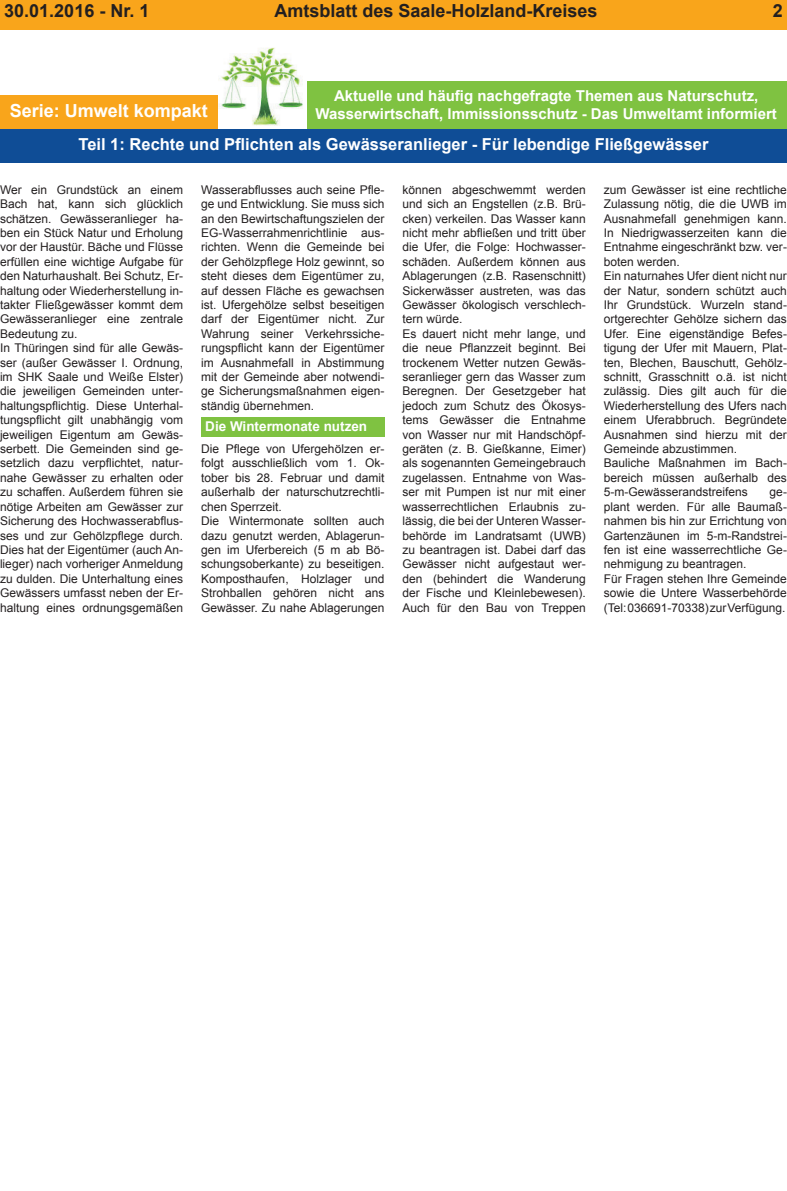
<style>
.page{position:relative;width:787px;height:1191px;background:#fff}
.page>*{position:absolute;margin:0;border:0;box-sizing:border-box;transform-origin:0 0}
.t1{font:700 18px "Arial";color:#231f20}
.t2{font:700 18px "Arial";color:#fff}
.t3{font:700 16.5px "Arial";color:#fff}
.t4{font:700 15px/18px "Arial";color:#fff;text-align:center}
.t5{font:700 13.5px "Arial";color:#fff}
.t6{font:12px/14.4px "Arial";color:#231f20}
</style>
<div class="page">
<div style="left:0;top:0;width:787px;height:30px;background:#f9a51b"></div>
<div style="left:0;top:96px;width:218px;height:33px;background:#f9a51b"></div>
<div style="left:305px;top:81px;width:482px;height:48px;background:#7fc241"></div>
<div style="left:0;top:130px;width:787px;height:33px;background:#0f4d96"></div>
<img style="left:219px;top:47px;width:87px;height:82px">
<div style="left:201px;top:417px;width:183px;height:19px;background:#7fc241"></div>
<h1 class="t1" style="left:4px;top:-1px;width:147px">30.01.2016 - Nr. 1</h1>
<h1 class="t1" style="left:274px;top:-1px;width:325px">Amtsblatt des Saale-Holzland-Kreises</h1>
<h1 class="t1" style="left:772px;top:-1px;width:12px">2</h1>
<p class="t4" style="left:315px;top:87px;width:463px">Aktuelle und häufig nachgefragte Themen aus Naturschutz,<br>Wasserwirtschaft, Immissionsschutz - Das Umweltamt informiert</p>
<h2 class="t3" style="left:78px;top:133px;width:631px">Teil 1: Rechte und Pflichten als Gewässeranlieger - Für lebendige Fließgewässer</h2>
<p class="t6" style="left:0;top:182px;width:185px">Wer ein Grundstück an einem<br>Bach hat, kann sich glücklich schätzen. Gewässeranlieger ha&shy;ben ein Stück Natur und Erholung vor der Haustür. Bäche und Flüsse erfüllen eine wichtige Aufgabe für den Naturhaushalt. Bei Schutz, Er&shy;haltung oder Wiederherstellung in&shy;takter Fließgewässer kommt dem<br>Gewässeranlieger eine zentrale<br>Bedeutung zu.<br>In Thüringen sind für alle Gewäs&shy;ser (außer Gewässer I. Ordnung, im SHK Saale und Weiße Elster) die jeweiligen Gemeinden unter&shy;haltungspflichtig. Diese Unterhal&shy;tungspflicht gilt unabhängig vom jeweiligen Eigentum am Gewäs&shy;serbett. Die Gemeinden sind ge&shy;setzlich dazu verpflichtet, natur&shy;nahe Gewässer zu erhalten oder zu schaffen. Außerdem führen sie nötige Arbeiten am Gewässer zur<br>Sicherung des Hochwasserabflus&shy;ses und zur Gehölzpflege durch.<br>Dies hat der Eigentümer (auch An&shy;lieger) nach vorheriger Anmeldung zu dulden. Die Unterhaltung eines<br>Gewässers umfasst neben der Er&shy;haltung eines ordnungsgemäßen</p>
<p class="t6" style="left:201px;top:182px;width:185px;text-align:justify">Wasserabflusses auch seine Pfle&shy;ge und Entwicklung. Sie muss sich an den Bewirtschaftungszielen der EG-Wasserrahmenrichtlinie aus&shy;richten. Wenn die Gemeinde bei der Gehölzpflege Holz gewinnt, so steht dieses dem Eigentümer zu, auf dessen Fläche es gewachsen ist. Ufergehölze selbst beseitigen darf der Eigentümer nicht. Zur Wahrung seiner Verkehrssiche&shy;rungspflicht kann der Eigentümer im Ausnahmefall in Abstimmung mit der Gemeinde aber notwendi&shy;ge Sicherungsmaßnahmen eigen&shy;ständig übernehmen.</p>
<h1 class="t2" style="left:10px;top:99px;width:200px">Serie: Umwelt kompakt</h1>
<p class="t6" style="left:402px;top:182px;width:185px">können abgeschwemmt werden und sich an Engstellen (z.B. Brü&shy;cken) verkeilen. Das Wasser kann nicht mehr abfließen und tritt über die Ufer, die Folge: Hochwasser&shy;schäden. Außerdem können aus<br>Ablagerungen (z.B. Rasenschnitt)<br>Sickerwässer austreten, was das<br>Gewässer ökologisch verschlech&shy;tern würde.<br>Es dauert nicht mehr lange, und die neue Pflanzzeit beginnt. Bei trockenem Wetter nutzen Gewäs&shy;seranlieger gern das Wasser zum<br>Beregnen. Der Gesetzgeber hat jedoch zum Schutz des Ökosys&shy;tems Gewässer die Entnahme von Wasser nur mit Handschöpf&shy;geräten (z. B. Gießkanne, Eimer) als sogenannten Gemeingebrauch zugelassen. Entnahme von Was&shy;ser mit Pumpen ist nur mit einer wasserrechtlichen Erlaubnis zu&shy;lässig, die bei der Unteren Wasser&shy;behörde im Landratsamt (UWB) zu beantragen ist. Dabei darf das<br>Gewässer nicht aufgestaut wer&shy;den (behindert die Wanderung der Fische und Kleinlebewesen).<br>Auch für den Bau von Treppen</p>
<p class="t6" style="left:603px;top:182px;width:185px">zum Gewässer ist eine rechtliche<br>Zulassung nötig, die die UWB im<br>Ausnahmefall genehmigen kann.<br>In Niedrigwasserzeiten kann die<br>Entnahme eingeschränkt bzw. ver&shy;boten werden.<br>Ein naturnahes Ufer dient nicht nur der Natur, sondern schützt auch<br>Ihr Grundstück. Wurzeln stand&shy;ortgerechter Gehölze sichern das<br>Ufer. Eine eigenständige Befes&shy;tigung der Ufer mit Mauern, Plat&shy;ten, Blechen, Bauschutt, Gehölz&shy;schnitt, Grasschnitt o.ä. ist nicht zulässig. Dies gilt auch für die<br>Wiederherstellung des Ufers nach einem Uferabbruch. Begründete<br>Ausnahmen sind hierzu mit der<br>Gemeinde abzustimmen.<br>Bauliche Maßnahmen im Bach&shy;bereich müssen außerhalb des<br>5-m-Gewässerandstreifens</p>
<p class="t5" style="left:205px;top:417px;width:163px">Die Wintermonate nutzen</p>
<p class="t6" style="left:201px;top:442px;width:185px">Die Pflege von Ufergehölzen er&shy;folgt ausschließlich vom 1. Ok&shy;tober bis 28. Februar und damit außerhalb der naturschutzrechtli&shy;chen Sperrzeit.<br>Die Wintermonate sollten auch dazu genutzt werden, Ablagerun&shy;gen im Uferbereich (5 m ab Bö&shy;schungsoberkante) zu beseitigen.<br>Komposthaufen, Holzlager und<br>Strohballen gehören nicht ans<br>Gewässer. Zu nahe Ablagerungen</p>
<p class="t6" style="left:603px;top:485px;width:185px;text-indent:166px">ge&shy;plant werden. Für alle Baumaß&shy;nahmen bis hin zur Errichtung von<br>Gartenzäunen im 5-m-Randstrei&shy;fen ist eine wasserrechtliche Ge&shy;nehmigung zu beantragen.<br>Für Fragen stehen Ihre Gemeinde sowie die Untere Wasserbehörde (Tel: 036691-70338) zur Verfügung.</p>
</div>
